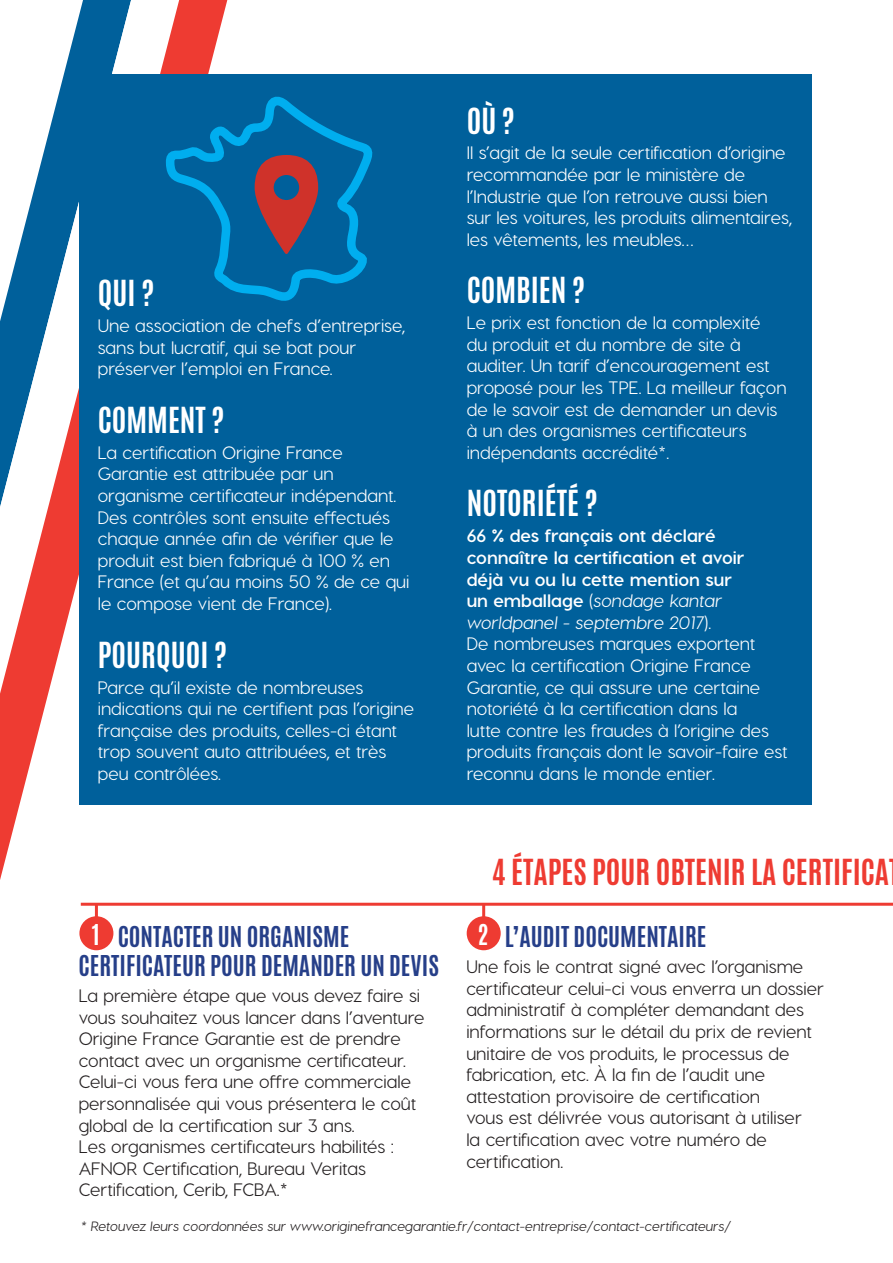
<style>
.page{position:relative;width:893px;height:1263px;background:#fff}
.page>*{position:absolute;margin:0;border:0;box-sizing:border-box;transform-origin:0 0}
.t1{font:700 30px "Antonio";color:#fff}
.t2{font:700 30px "Antonio";color:#ee3b32}
.t3{font:700 24px/28.8px "Antonio";color:#263f89}
.t4{font:700 24px "Antonio";color:#fff}
.t5{font:500 18px/21.6px "Visby CF";color:#fff}
.t6{font:500 18px/21.6px "Visby CF";color:#231f20}
.t7{font:italic 500 13.5px "Visby CF";color:#231f20}
.s1{font-weight:700}
.s2{font-style:italic}
</style>
<div class="page">
<svg style="left:0;top:0;width:510px;height:951px"></svg>
<div style="left:79px;top:74px;width:733px;height:731px;background:#00609b"></div>
<svg style="left:167px;top:96px;width:206px;height:205px"></svg>
<svg style="left:253px;top:153px;width:67px;height:103px"></svg>
<hr style="left:81px;top:903px;width:812px;height:3px;background:#ee3b32">
<div style="left:79px;top:916px;width:34px;height:34px;background:#ee3b32;border-radius:50%"></div>
<hr style="left:95px;top:903px;width:3px;height:14px;background:#ee3b32">
<div style="left:467px;top:916px;width:34px;height:34px;background:#ee3b32;border-radius:50%"></div>
<hr style="left:482px;top:903px;width:3px;height:14px;background:#ee3b32">
<h1 class="t1" style="left:98px;top:271px;width:58px">QUI ?</h1>
<p class="t5" style="left:98px;top:315px;width:309px">Une association de chefs d’entreprise, sans but lucratif, qui se bat pour préserver l’emploi en France.</p>
<h1 class="t1" style="left:98px;top:397px;width:128px">COMMENT ?</h1>
<p class="t5" style="left:98px;top:442px;width:313px">La certification Origine France Garantie est attribuée par un organisme certificateur indépendant.<br>Des contrôles sont ensuite effectués chaque année afin de vérifier que le produit est bien fabriqué à 100 % en France (et qu’au moins 50 % de ce qui le compose vient de France).</p>
<h1 class="t1" style="left:98px;top:632px;width:131px">POURQUOI ?</h1>
<p class="t5" style="left:98px;top:676px;width:318px">Parce qu’il existe de nombreuses indications qui ne certifient pas l’origine française des produits, celles-ci étant trop souvent auto attribuées, et très peu contrôlées.</p>
<h1 class="t1" style="left:467px;top:98px;width:50px">OÙ ?</h1>
<p class="t5" style="left:467px;top:142px;width:327px">Il s’agit de la seule certification d’origine recommandée par le ministère de l’Industrie que l’on retrouve aussi bien sur les voitures, les produits alimentaires, les vêtements, les meubles…</p>
<h1 class="t1" style="left:467px;top:268px;width:120px">COMBIEN ?</h1>
<p class="t5" style="left:467px;top:312px;width:321px">Le prix est fonction de la complexité<br>du produit et du nombre de site à auditer. Un tarif d’encouragement est proposé pour les TPE. La meilleur façon de le savoir est de demander un devis à un des organismes certificateurs indépendants accrédité*.</p>
<h1 class="t1" style="left:467px;top:481px;width:132px">NOTORIÉTÉ ?</h1>
<p class="t5" style="left:467px;top:525px;width:322px"><span class="s1">66 % des français ont déclaré connaître la certification et avoir<br>déjà vu ou lu cette mention sur<br>un emballage</span> (<span class="s2">sondage kantar worldpanel - septembre 2017</span>).<br>De nombreuses marques exportent avec la certification Origine France Garantie, ce qui assure une certaine notoriété à la certification dans la<br>lutte contre les fraudes à l’origine des produits français dont le savoir-faire est reconnu dans le monde entier.</p>
<h1 class="t2" style="left:492px;top:849px;width:399px">4 ÉTAPES POUR OBTENIR LA CERTIFICA</h1>
<h2 class="t4" style="left:92px;top:917px;width:9px">1</h2>
<h2 class="t4" style="left:478px;top:917px;width:13px">2</h2>
<h2 class="t3" style="left:79px;top:923px;width:362px;text-indent:39px">CONTACTER UN ORGANISME<br>CERTIFICATEUR POUR DEMANDER UN DEVIS</h2>
<p class="t6" style="left:79px;top:985px;width:347px">La première étape que vous devez faire si vous souhaitez vous lancer dans l’aventure Origine France Garantie est de prendre contact avec un organisme certificateur.<br>Celui-ci vous fera une offre commerciale personnalisée qui vous présentera le coût global de la certification sur 3 ans.<br>Les organismes certificateurs habilités :<br>AFNOR Certification, Bureau Veritas Certification, Cerib, FCBA.*</p>
<h2 class="t3" style="left:505px;top:923px;width:203px">L’AUDIT DOCUMENTAIRE</h2>
<p class="t6" style="left:466px;top:956px;width:359px">Une fois le contrat signé avec l’organisme certificateur celui-ci vous enverra un dossier administratif à compléter demandant des informations sur le détail du prix de revient unitaire de vos produits, le processus de fabrication, etc. À la fin de l’audit une attestation provisoire de certification<br>vous est délivrée vous autorisant à utiliser<br>la certification avec votre numéro de certification.</p>
<p class="t7" style="left:81px;top:1218px;width:652px">* Retouvez leurs coordonnées sur www.originefrancegarantie.fr/contact-entreprise/contact-certificateurs/</p>
</div>
